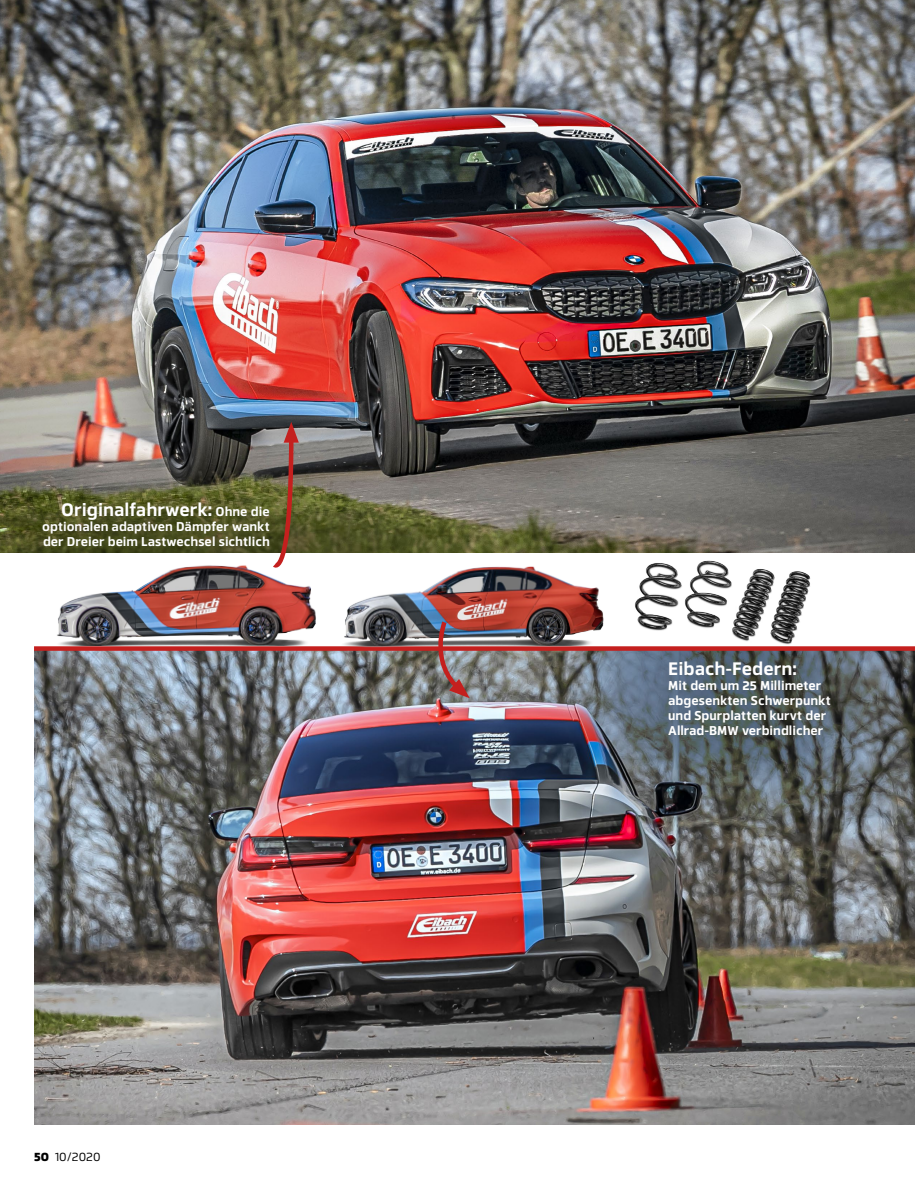
<style>
.page{position:relative;width:915px;height:1191px;background:#fff}
.page>*{position:absolute;margin:0;border:0;box-sizing:border-box;transform-origin:0 0}
.t1{font:700 18px "Facto";color:#fff}
.t2{font:700 12.75px/15px "Facto";color:#fff}
.t3{font:12px "Facto";color:#000}
.s1{font-size:12.75px}
.s2{font-weight:800}
</style>
<div class="page">
<img style="left:0;top:0;width:914px;height:553px">
<img style="left:34px;top:651px;width:880px;height:474px">
<img style="left:41px;top:530px;width:303px;height:140px">
<div style="left:34px;top:646px;width:880px;height:5px;background:#c4201e"></div>
<svg style="left:270px;top:422px;width:29px;height:158px;background:#8b715e"></svg>
<img style="left:318px;top:536px;width:317px;height:135px">
<img style="left:428px;top:618px;width:41px;height:80px">
<img style="left:623px;top:538px;width:196px;height:132px">
<p class="t1" style="left:61px;top:496px;width:210px">Originalfahrwerk: <span class="s1">Ohne die</span></p>
<p class="t2" style="left:42px;top:518px;width:229px">optionalen adaptiven Dämpfer wankt der Dreier beim Lastwechsel sichtlich</p>
<p class="t3" style="left:34px;top:1147px;width:68px"><span class="s2">50</span> 10/2020</p>
<p class="t1" style="left:668px;top:655px;width:130px">Eibach-Federn:</p>
<p class="t2" style="left:668px;top:677px;width:164px">Mit dem um 25 Millimeter abgesenkten Schwerpunkt und Spurplatten kurvt der<br>Allrad-BMW verbindlicher</p>
</div>
